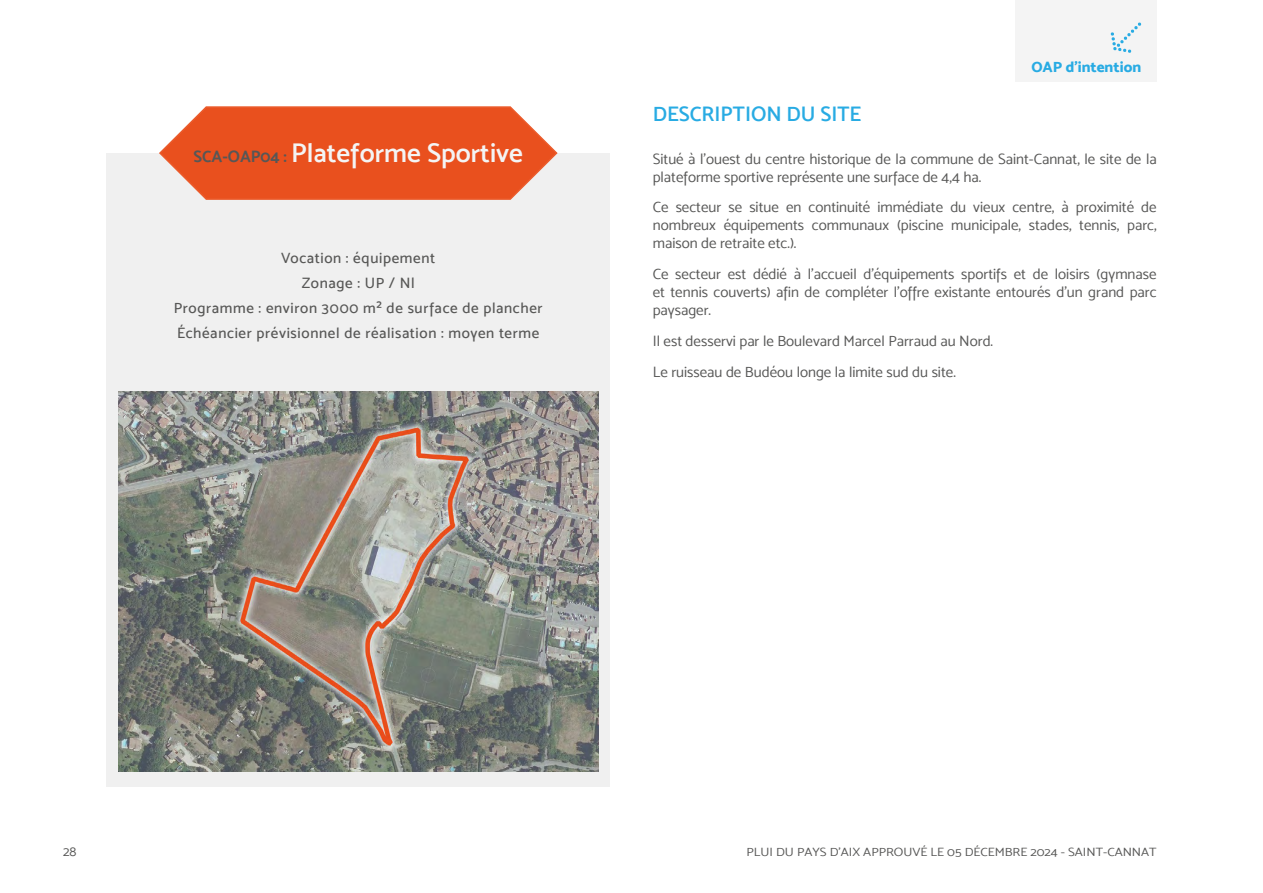
<style>
.page{position:relative;width:1263px;height:893px;background:#fff}
.page>*{position:absolute;margin:0;border:0;box-sizing:border-box;transform-origin:0 0}
.Nom_OAP{font:27px "Mosk Semi Bold 600";color:#f4f4f4}
.Titre_3_-_bleu{font:21px "Mosk Semi Bold 600";color:#28abe3}
.t1{font:15px/18px "Mosk Normal 400";color:#575756;text-align:justify}
.Encadré{font:15px "Mosk Medium 500";letter-spacing:.045em;color:#575756}
.t2{font:15px "Mosk Extra Bold 800";color:#28abe3}
.t3{font:13.5px "Mosk Normal 400";color:#575756}
.t4{font:12px "Mosk Normal 400";color:#575756;scale:1.1 1}
.s1{font-family:"Mosk Bold 700";font-size:16.5px;color:#575756}
</style>
<div class="page">
<div style="left:106px;top:153px;width:504px;height:634px;background:#f0f0f0"></div>
<svg style="left:159px;top:106px;width:399px;height:94px;background:#ea6439"></svg>
<img style="left:119px;top:391px;width:479px;height:381px">
<div style="left:1015px;top:0;width:142px;height:81px;background:#f4f4f4"></div>
<svg style="left:1110px;top:22px;width:31px;height:31px"></svg>
<p class="Nom_OAP" style="left:193px;top:137px;width:331px"><span class="s1">SCA-OAP04 :</span> Plateforme Sportive</p>
<p class="Encadré" style="left:281px;top:249px;width:156px">Vocation : équipement</p>
<p class="Encadré" style="left:302px;top:274px;width:114px">Zonage : UP / Nl</p>
<p class="Encadré" style="left:174px;top:299px;width:370px">Programme : environ 3000 m² de surface de plancher</p>
<p class="Encadré" style="left:177px;top:324px;width:364px">Échéancier prévisionnel de réalisation : moyen terme</p>
<p class="t2" style="left:1031px;top:57px;width:111px">OAP d'intention</p>
<p class="Titre_3_-_bleu" style="left:653px;top:102px;width:210px">DESCRIPTION DU SITE</p>
<p class="t1" style="left:653px;top:150px;width:505px">Situé à l’ouest du centre historique de la commune de Saint-Cannat, le site de la plateforme sportive représente une surface de 4,4 ha.</p>
<p class="t1" style="left:653px;top:198px;width:505px">Ce secteur se situe en continuité immédiate du vieux centre, à proximité de nombreux équipements communaux (piscine municipale, stades, tennis, parc, maison de retraite etc.).</p>
<p class="t1" style="left:653px;top:265px;width:505px">Ce secteur est dédié à l’accueil d’équipements sportifs et de loisirs (gymnase et tennis couverts) afin de compléter l’offre existante entourés d’un grand parc paysager.</p>
<p class="t1" style="left:653px;top:332px;width:342px">Il est desservi par le Boulevard Marcel Parraud au Nord.</p>
<p class="t1" style="left:653px;top:363px;width:305px">Le ruisseau de Budéou longe la limite sud du site.</p>
<p class="t3" style="left:63px;top:843px;width:15px">28</p>
<p class="t4" style="left:746px;top:844px;width:374px">PLUI DU PAYS D'AIX APPROUVÉ LE 05 DÉCEMBRE 2024 - SAINT-CANNAT</p>
</div>
